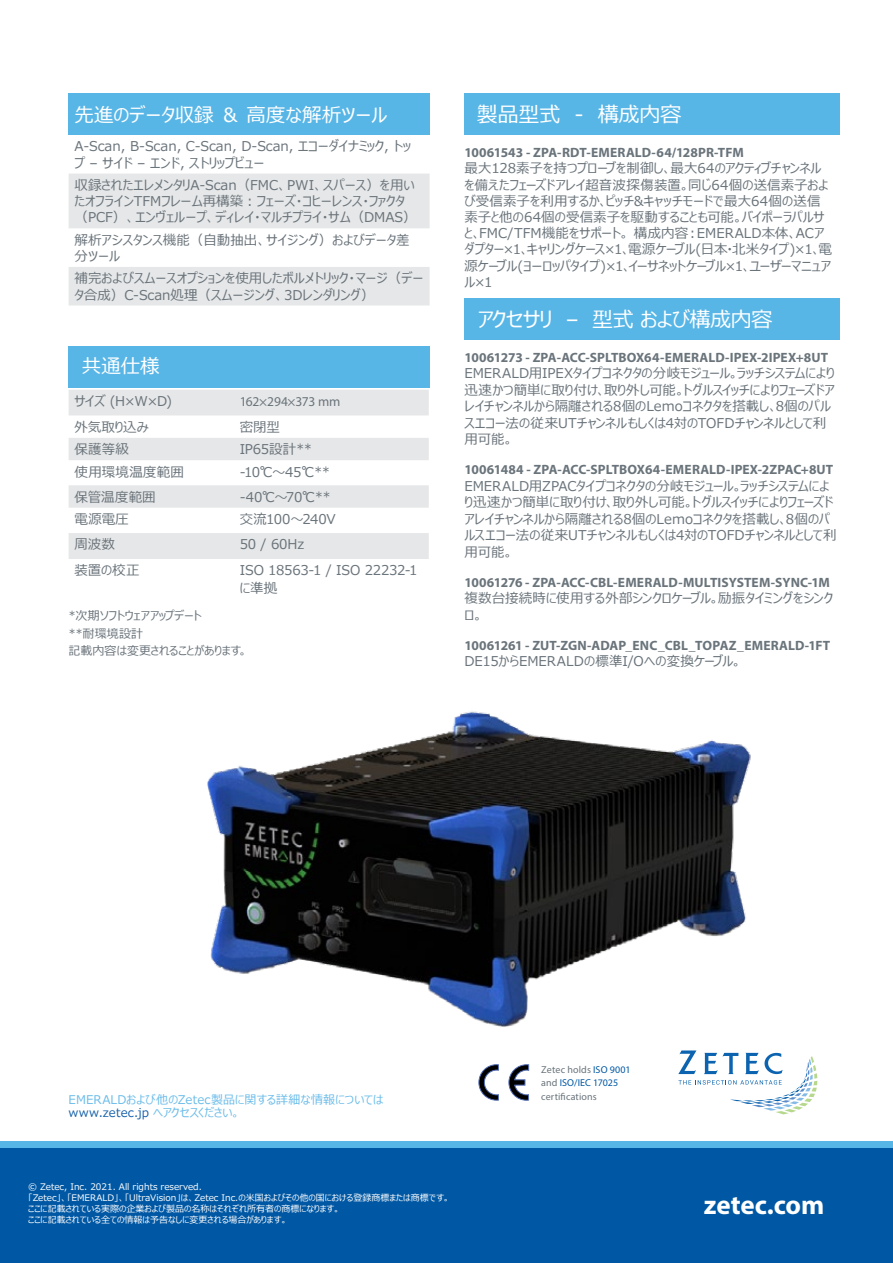
<style>
.page{position:relative;width:893px;height:1263px;background:#fff}
.page>*{position:absolute;margin:0;border:0;box-sizing:border-box;transform-origin:0 0}
.t1{font:700 27px "Myriad Pro";color:#fff}
.t2{font:21px "Meiryo UI";letter-spacing:-.01em;color:#fff}
.t3{font:19.5px "Meiryo UI";color:#fff}
.t4{font:13.5px/16.2px "Meiryo UI";color:#6a747b}
.t5{font:700 13.5px "Myriad Pro";letter-spacing:.005em;color:#6a747b}
.t6{font:13.5px "Myriad Pro";letter-spacing:-.02em;color:#6a747b}
.t7{font:13.5px "Meiryo UI";letter-spacing:-.02em;color:#6a747b}
.t8{font:12px/13.5px "Meiryo UI";letter-spacing:.01em;color:#6bbce9}
.t9{font:12px/17.7px "Meiryo UI";letter-spacing:.005em;color:#6a747b}
.t10{font:10.05px/13.4px "Myriad Pro";letter-spacing:.01em;color:#6a747b}
.t11{font:9px/10.8px "Meiryo UI";color:#fff}
.s1{color:#1862ab}
.s2{color:#0058a4}
</style>
<div class="page">
<div style="left:0;top:1147px;width:893px;height:116px;background:#0058a4"></div>
<div style="left:0;top:1142px;width:893px;height:6px;background:#58b6e7"></div>
<div style="left:69px;top:346px;width:361px;height:42px;background:#58b6e7"></div>
<div style="left:464px;top:93px;width:376px;height:42px;background:#58b6e7"></div>
<div style="left:464px;top:299px;width:376px;height:41px;background:#58b6e7"></div>
<svg style="left:69px;top:390px;width:360px;height:169px;fill:#e6e7e8"></svg>
<svg style="left:678px;top:1050px;width:139px;height:64px"></svg>
<svg style="left:509px;top:1065px;width:20px;height:35px"></svg>
<svg style="left:479px;top:1065px;width:19px;height:35px"></svg>
<img style="left:207px;top:711px;width:544px;height:316px">
<div style="left:69px;top:93px;width:361px;height:42px;background:#58b6e7"></div>
<svg style="left:69px;top:174px;width:361px;height:131px;fill:#e6e7e8"></svg>
<h3 class="t3" style="left:75px;top:101px;width:314px">先進のデータ収録 ＆ 高度な解析ツール</h3>
<p class="t4" style="left:75px;top:139px;width:338px">A-Scan, B-Scan, C-Scan, D-Scan, エコーダイナミック, トップ – サイド – エンド, ストリップビュー</p>
<p class="t4" style="left:75px;top:178px;width:344px">収録されたエレメンタリA-Scan（FMC、PWI、スパース）を用いたオフラインTFMフレーム再構築：フェーズ・コヒーレンス・ファクタ（PCF）、エンヴェループ、ディレイ・マルチプライ・サム（DMAS）</p>
<p class="t4" style="left:75px;top:232px;width:337px">解析アシスタンス機能（自動抽出、サイジング）およびデータ差分ツール</p>
<p class="t4" style="left:75px;top:271px;width:350px">補完およびスムースオプションを使用したボルメトリック・マージ（データ合成）C-Scan処理（スムージング、3Dレンダリング）</p>
<h3 class="t3" style="left:82px;top:352px;width:79px">共通仕様</h3>
<p class="t4" style="left:75px;top:394px;width:99px">サイズ (H×W×D)</p>
<p class="t6" style="left:240px;top:393px;width:102px">162×294×373 mm</p>
<p class="t4" style="left:75px;top:420px;width:76px">外気取り込み</p>
<p class="t4" style="left:240px;top:420px;width:42px">密閉型</p>
<p class="t4" style="left:75px;top:442px;width:56px">保護等級</p>
<p class="t4" style="left:240px;top:442px;width:74px">IP65設計**</p>
<p class="t4" style="left:75px;top:464px;width:111px">使用環境温度範囲</p>
<p class="t4" style="left:240px;top:464px;width:92px">-10℃～45℃**</p>
<p class="t4" style="left:75px;top:489px;width:83px">保管温度範囲</p>
<p class="t4" style="left:240px;top:489px;width:93px">-40℃～70℃**</p>
<p class="t4" style="left:75px;top:512px;width:56px">電源電圧</p>
<p class="t7" style="left:240px;top:510px;width:98px">交流100～240V</p>
<p class="t4" style="left:75px;top:537px;width:42px">周波数</p>
<p class="t4" style="left:240px;top:537px;width:66px">50 / 60Hz</p>
<p class="t4" style="left:75px;top:563px;width:66px">装置の校正</p>
<p class="t4" style="left:240px;top:562px;width:179px;line-height:18px">ISO 18563-1 / ISO 22232-1に準拠</p>
<p class="t9" style="left:69px;top:607px;width:134px">*次期ソフトウェアアップデート**耐環境設計</p>
<p class="t9" style="left:69px;top:643px;width:181px">記載内容は変更されることがあります。</p>
<h2 class="t2" style="left:477px;top:100px;width:206px">製品型式　-　構成内容</h2>
<p class="t5" style="left:464px;top:144px;width:281px">10061543 - ZPA-RDT-EMERALD-64/128PR-TFM</p>
<p class="t4" style="left:464px;top:161px;width:369px">最大128素子を持つプローブを制御し、最大64のアクティブチャンネルを備えたフェーズドアレイ超音波探傷装置。同じ64個の送信素子および受信素子を利用するか、ピッチ&amp;キャッチモードで最大64個の送信素子と他の64個の受信素子を駆動することも可能。バイポーラパルサと、FMC/TFM機能をサポート。 構成内容：EMERALD本体、ACアダプター×1、キャリングケース×1、電源ケーブル(日本・北米タイプ)×1、電源ケーブル(ヨーロッパタイプ)×1、イーサネットケーブル×1、ユーザーマニュアル×1</p>
<h2 class="t2" style="left:478px;top:305px;width:296px">アクセサリ　–　型式 および構成内容</h2>
<p class="t5" style="left:464px;top:348px;width:365px">10061273 - ZPA-ACC-SPLTBOX64-EMERALD-IPEX-2IPEX+8UT</p>
<p class="t4" style="left:464px;top:366px;width:372px">EMERALD用IPEXタイプコネクタの分岐モジュール。ラッチシステムにより迅速かつ簡単に取り付け、取り外し可能。トグルスイッチによりフェーズドアレイチャンネルから隔離される8個のLemoコネクタを搭載し、8個のパルスエコー法の従来UTチャンネルもしくは4対のTOFDチャンネルとして利用可能。</p>
<p class="t5" style="left:464px;top:461px;width:370px">10061484 - ZPA-ACC-SPLTBOX64-EMERALD-IPEX-2ZPAC+8UT</p>
<p class="t4" style="left:464px;top:478px;width:374px">EMERALD用ZPACタイプコネクタの分岐モジュール。ラッチシステムにより迅速かつ簡単に取り付け、取り外し可能。トグルスイッチによりフェーズドアレイチャンネルから隔離される8個のLemoコネクタを搭載し、8個のパルスエコー法の従来UTチャンネルもしくは4対のTOFDチャンネルとして利用可能。</p>
<p class="t5" style="left:464px;top:573px;width:367px">10061276 - ZPA-ACC-CBL-EMERALD-MULTISYSTEM-SYNC-1M</p>
<p class="t4" style="left:464px;top:591px;width:370px">複数台接続時に使用する外部シンクロケーブル。励振タイミングをシンクロ。</p>
<p class="t5" style="left:464px;top:636px;width:367px">10061261 - ZUT-ZGN-ADAP_ENC_CBL_TOPAZ_EMERALD-1FT</p>
<p class="t4" style="left:464px;top:654px;width:279px">DE15からEMERALDの標準I/Oへの変換ケーブル。</p>
<p class="t8" style="left:69px;top:1093px;width:316px">EMERALDおよび他のZetec製品に関する詳細な情報については<span class="s1">www.zetec.jp</span> へアクセスください。</p>
<p class="t11" style="left:28px;top:1182px;width:423px">© Zetec, Inc. 2021. All rights reserved.<br>「Zetec」、「EMERALD」、「UltraVision」は、Zetec Inc.の米国およびその他の国における登録商標または商標です。ここに記載されている実際の企業および製品の名称はそれぞれ所有者の商標になります。<br>ここに記載されている全ての情報は予告なしに変更される場合があります。</p>
<p class="t10" style="left:541px;top:1063px;width:91px">Zetec holds <span class="s2">ISO 9001 </span>and <span class="s2">ISO/IEC 17025 </span>certifications</p>
<h1 class="t1" style="left:704px;top:1188px;width:122px">zetec.com</h1>
</div>
